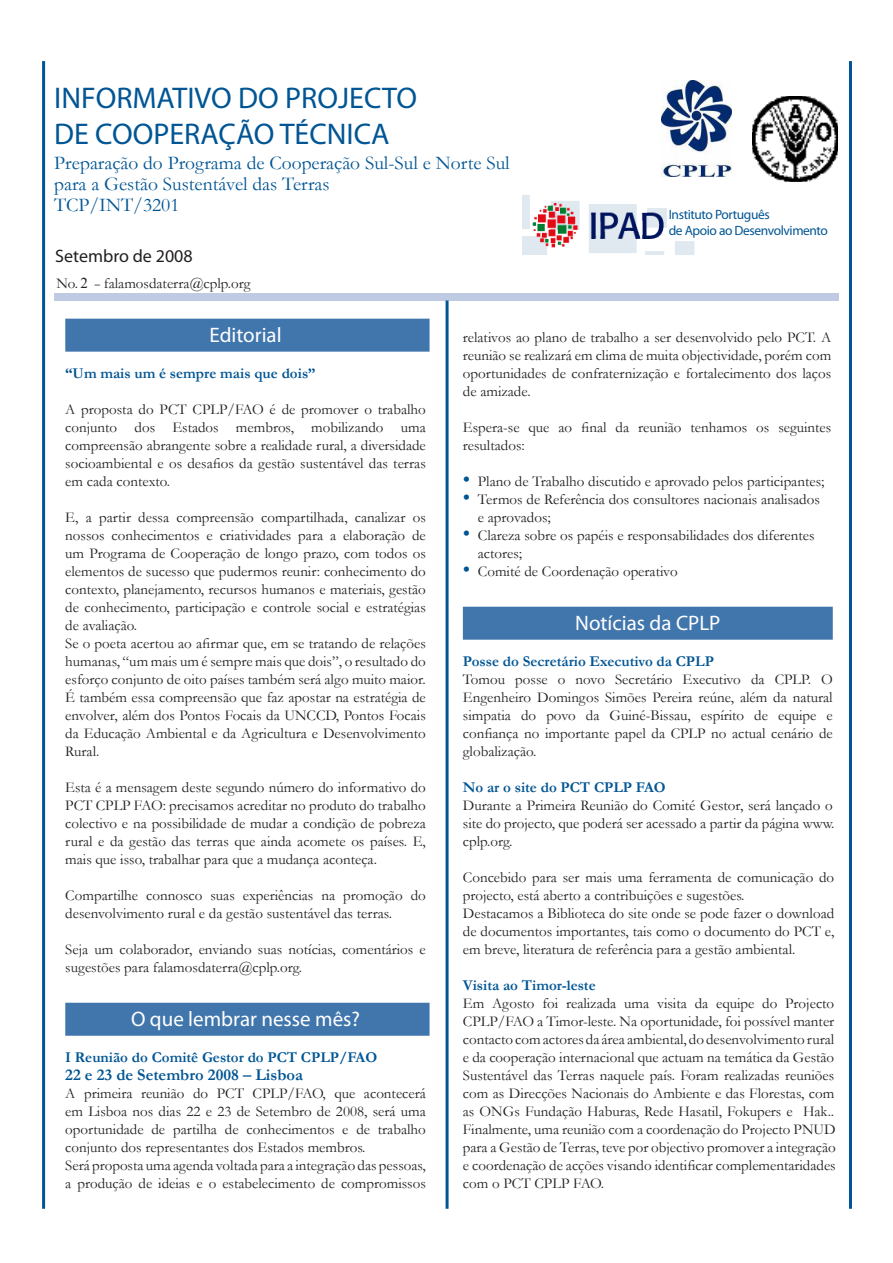
<style>
.page{position:relative;width:893px;height:1263px;background:#fff}
.page>*{position:absolute;margin:0;border:0;box-sizing:border-box;transform-origin:0 0}
.Testo1{font:30px "Myriad Pro";color:#005594}
.Title1{font:21px "Myriad Pro";color:#fff}
.t1{font:21px/18px "Garamond";color:#005594}
.Heading_Subtitle{font:19.5px/21px "Garamond";color:#005594}
.t2{font:18px "Myriad Pro";color:#231f20}
.Testo1-2{font:700 16.5px "Garamond";color:#005594}
.t3{font:16.5px "Myriad Pro";color:#231f20}
.Testo1-3{font:15px/18px "Garamond";color:#231f20;text-align:justify}
.Bullet{font:15px/18px "Garamond";color:#231f20}
.Heading1{font:700 15px "Garamond";color:#005594}
.Testo1-4{font:700 15px "Garamond";color:#005594}
.t4{font:15px "Times New Roman";color:#231f20}
.t5{font:13.5px "Myriad Pro";letter-spacing:-.03em;color:#005594}
</style>
<div class="page">
<div style="left:54px;top:293px;width:785px;height:8px;background:#bfcbe2"></div>
<img style="left:661px;top:80px;width:71px;height:97px">
<hr style="left:446px;top:300px;width:3px;height:909px;background:#005594">
<hr style="left:42px;top:61px;width:3px;height:1148px;background:#005594">
<hr style="left:849px;top:61px;width:3px;height:1148px;background:#005594">
<img style="left:753px;top:96px;width:85px;height:85px">
<img style="left:523px;top:196px;width:172px;height:59px">
<div style="left:669px;top:213px;width:166px;height:27px;background:#fff"></div>
<div style="left:65px;top:319px;width:365px;height:33px;background:#4176ad"></div>
<div style="left:65px;top:1003px;width:365px;height:33px;background:#4176ad"></div>
<div style="left:463px;top:607px;width:370px;height:33px;background:#4176ad"></div>
<p class="Testo1" style="left:54px;top:79px;width:364px">INFORMATIVO DO PROJECTO</p>
<p class="Testo1" style="left:54px;top:115px;width:337px">DE COOPERAÇÃO TÉCNICA</p>
<p class="Heading_Subtitle" style="left:54px;top:152px;width:457px">Preparação do Programa de Cooperação Sul-Sul e Norte Sul para a Gestão Sustentável das Terras</p>
<p class="Heading_Subtitle" style="left:54px;top:194px;width:127px">TCP/INT/3201</p>
<p class="t3" style="left:56px;top:246px;width:109px">Agosto de 2008</p>
<p class="Testo1-3" style="left:56px;top:274px;width:196px">No. 1 – falamosdaterra@cplp.org</p>
<p class="t2" style="left:55px;top:244px;width:139px">Setembro de 2008</p>
<p class="t4" style="left:80px;top:273px;width:9px">2</p>
<p class="t5" style="left:669px;top:206px;width:103px">Instituto Português</p>
<p class="t5" style="left:669px;top:222px;width:161px">de Apoio ao Desenvolvimento</p>
<p class="Title1" style="left:209px;top:322px;width:74px">Editorial</p>
<p class="Testo1-4" style="left:65px;top:363px;width:252px">“Um mais um é sempre mais que dois”</p>
<p class="Testo1-3" style="left:65px;top:400px;width:362px">A proposta do PCT CPLP/FAO é de promover o trabalho conjunto dos Estados membros, mobilizando uma compreensão abrangente sobre a realidade rural, a diversidade socioambiental e os desafios da gestão sustentável das terras em cada contexto.</p>
<p class="Testo1-3" style="left:65px;top:508px;width:362px">E, a partir dessa compreensão compartilhada, canalizar os nossos conhecimentos e criatividades para a elaboração de um Programa de Cooperação de longo prazo, com todos os elementos de sucesso que pudermos reunir: conhecimento do contexto, planejamento, recursos humanos e materiais, gestão de conhecimento, participação e controle social e estratégias de avaliação.</p>
<p class="Testo1-3" style="left:65px;top:634px;width:362px">Se o poeta acertou ao afirmar que, em se tratando de relações humanas, “um mais um é sempre mais que dois”, o resultado do esforço conjunto de oito países também será algo muito maior.<br>É também essa compreensão que faz apostar na estratégia de envolver, além dos Pontos Focais da UNCCD, Pontos Focais da Educação Ambiental e da Agricultura e Desenvolvimento Rural.</p>
<p class="Testo1-3" style="left:65px;top:778px;width:362px">Esta é a mensagem deste segundo número do informativo do PCT CPLP FAO: precisamos acreditar no produto do trabalho colectivo e na possibilidade de mudar a condição de pobreza rural e da gestão das terras que ainda acomete os países. E, mais que isso, trabalhar para que a mudança aconteça.</p>
<p class="Testo1-3" style="left:65px;top:886px;width:362px">Compartilhe connosco suas experiências na promoção do desenvolvimento rural e da gestão sustentável das terras.</p>
<p class="Testo1-3" style="left:65px;top:940px;width:362px">Seja um colaborador, enviando suas notícias, comentários e sugestões para falamosdaterra@cplp.org.</p>
<p class="Title1" style="left:131px;top:1006px;width:231px">O que lembrar nesse mês?</p>
<p class="Testo1-4" style="left:65px;top:1047px;width:313px">I Reunião do Comitê Gestor do PCT CPLP/FAO</p>
<p class="Testo1-2" style="left:65px;top:1064px;width:239px">22 e 23 de Setembro 2008 – Lisboa</p>
<p class="Testo1-3" style="left:65px;top:1084px;width:362px">A primeira reunião do PCT CPLP/FAO, que acontecerá em Lisboa nos dias 22 e 23 de Setembro de 2008, será uma oportunidade de partilha de conhecimentos e de trabalho conjunto dos representantes dos Estados membros.</p>
<p class="Testo1-3" style="left:65px;top:1156px;width:362px">Será proposta uma agenda voltada para a integração das pessoas, a produção de ideias e o estabelecimento de compromissos</p>
<p class="Testo1-3" style="left:463px;top:328px;width:370px">relativos ao plano de trabalho a ser desenvolvido pelo PCT. A reunião se realizará em clima de muita objectividade, porém com oportunidades de confraternização e fortalecimento dos laços de amizade.</p>
<p class="Testo1-3" style="left:463px;top:418px;width:370px">Espera-se que ao final da reunião tenhamos os seguintes resultados:</p>
<p class="Bullet" style="left:478px;top:472px;width:348px">Plano de Trabalho discutido e aprovado pelos participantes;</p>
<p class="Bullet" style="left:478px;top:490px;width:343px">Termos de Referência dos consultores nacionais analisados e aprovados;</p>
<p class="Bullet" style="left:478px;top:526px;width:338px">Clareza sobre os papéis e responsabilidades dos diferentes actores;</p>
<p class="Bullet" style="left:478px;top:562px;width:201px">Comité de Coordenação operativo</p>
<p class="Title1" style="left:575px;top:610px;width:147px">Notícias da CPLP</p>
<p class="Heading1" style="left:463px;top:651px;width:253px">Posse do Secretário Executivo da CPLP</p>
<p class="Testo1-3" style="left:463px;top:670px;width:371px">Tomou posse o novo Secretário Executivo da CPLP. O Engenheiro Domingos Simões Pereira reúne, além da natural simpatia do povo da Guiné-Bissau, espírito de equipe e confiança no importante papel da CPLP no actual cenário de globalização.</p>
<p class="Heading1" style="left:463px;top:777px;width:204px">No ar o site do PCT CPLP FAO</p>
<p class="Testo1-3" style="left:463px;top:796px;width:373px">Durante a Primeira Reunião do Comité Gestor, será lançado o site do projecto, que poderá ser acessado a partir da página www. cplp.org.</p>
<p class="Testo1-3" style="left:463px;top:868px;width:373px">Concebido para ser mais uma ferramenta de comunicação do projecto, está aberto a contribuições e sugestões.</p>
<p class="Testo1-3" style="left:463px;top:904px;width:373px">Destacamos a Biblioteca do site onde se pode fazer o download de documentos importantes, tais como o documento do PCT e, em breve, literatura de referência para a gestão ambiental.</p>
<p class="Heading1" style="left:463px;top:975px;width:134px">Visita ao Timor-leste</p>
<p class="Testo1-3" style="left:463px;top:994px;width:374px">Em Agosto foi realizada uma visita da equipe do Projecto CPLP/FAO a Timor-leste. Na oportunidade, foi possível manter contacto com actores da área ambiental, do desenvolvimento rural e da cooperação internacional que actuam na temática da Gestão Sustentável das Terras naquele país. Foram realizadas reuniões com as Direcções Nacionais do Ambiente e das Florestas, com as ONGs Fundação Haburas, Rede Hasatil, Fokupers e Hak..<br>Finalmente, uma reunião com a coordenação do Projecto PNUD para a Gestão de Terras, teve por objectivo promover a integração e coordenação de acções visando identificar complementaridades com o PCT CPLP FAO.</p>
<h2 class="t1" style="left:463px;top:470px;width:9px">• •</h2>
<h2 class="t1" style="left:463px;top:515px;width:9px;line-height:36px">• •</h2>
</div>
